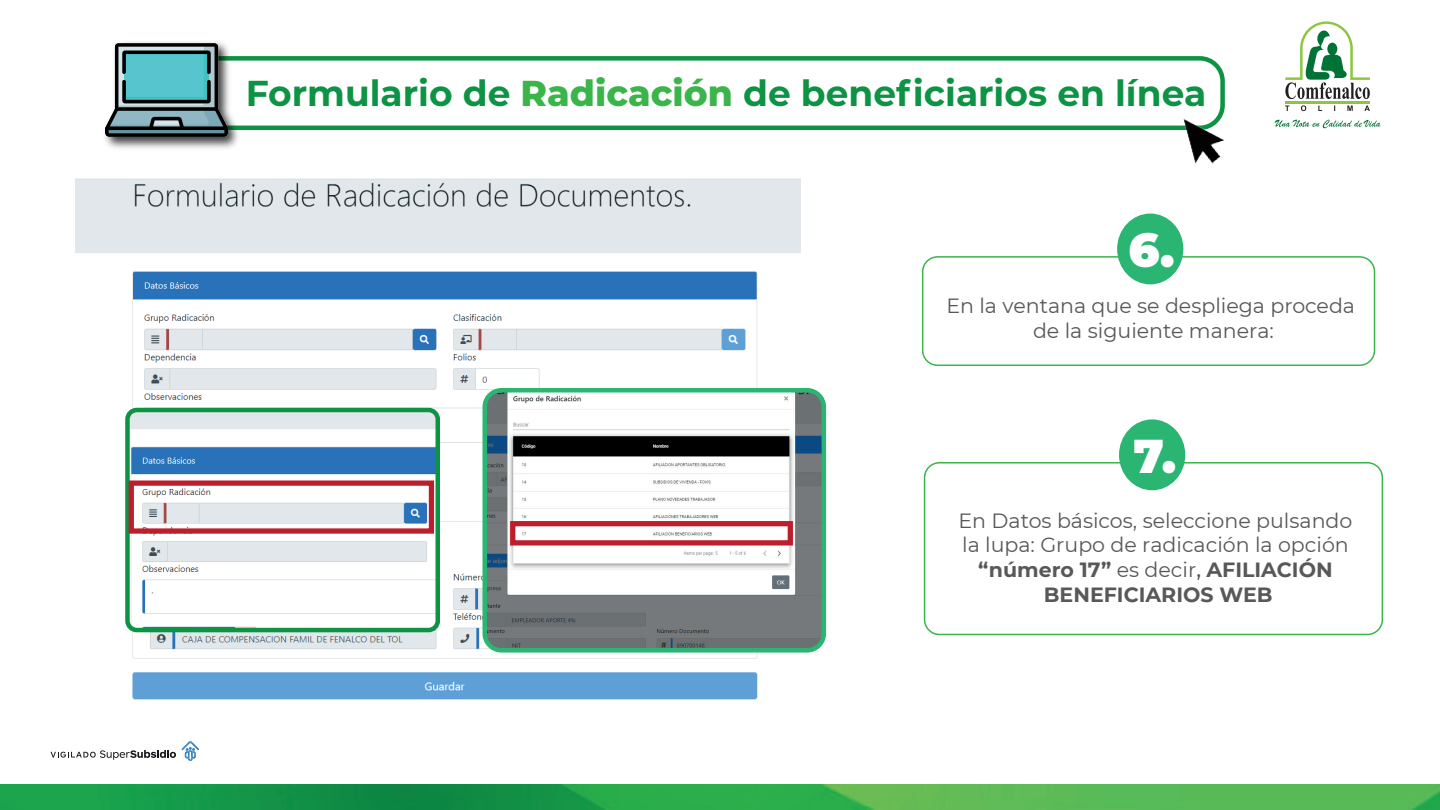
<style>
.page{position:relative;width:1440px;height:810px;background:#fff}
.page>*{position:absolute;margin:0;border:0;box-sizing:border-box;transform-origin:0 0}
.t1{font:900 47.33px "Montserrat";color:#fff}
.t2{font:700 36px "Montserrat";color:#0d9344}
.t3{font:20.55px/24.7px "Montserrat";color:#57585a;text-align:center}
.s1{font-weight:800;color:#3ab54a}
.s2{font-weight:700}
.s3{font-weight:500}
</style>
<div class="page">
<svg style="left:1275px;top:120px;width:106px;height:8px"></svg>
<svg style="left:1285px;top:105px;width:85px;height:6px"></svg>
<hr style="left:1285px;top:101px;width:85px;height:2px;background:#8bc63e">
<svg style="left:1285px;top:21px;width:85px;height:78px"></svg>
<svg style="left:51px;top:750px;width:125px;height:10px"></svg>
<svg style="left:182px;top:741px;width:17px;height:20px"></svg>
<img style="left:0;top:785px;width:1440px;height:25px">
<div style="left:922px;top:256px;width:453px;height:110px;border:2px solid #3ab54a;border-radius:15px"></div>
<div style="left:1117px;top:214px;width:66px;height:70px;background:#2bb572;border-radius:50%"></div>
<div style="left:924px;top:462px;width:459px;height:173px;border:2px solid #3ab54a;border-radius:15px"></div>
<div style="left:1119px;top:419px;width:66px;height:71px;background:#2bb572;border-radius:50%"></div>
<img style="left:75px;top:178px;width:725px;height:522px">
<img style="left:127px;top:410px;width:311px;height:220px">
<div style="left:125px;top:408px;width:315px;height:224px;border:4px solid #0d9344;border-radius:9px"></div>
<div style="left:129px;top:481px;width:305px;height:53px;border:5px solid #be1d2c"></div>
<img style="left:485px;top:390px;width:336px;height:260px">
<div style="left:483px;top:388px;width:343px;height:265px;border:4px solid #2bb572;border-radius:17px"></div>
<div style="left:510px;top:521px;width:283px;height:25px;border:5px solid #be1d2c"></div>
<div style="left:180px;top:56px;width:1045px;height:74px;border:4px solid #0d9344;border-radius:23px"></div>
<img style="left:105px;top:48px;width:138px;height:100px">
<img style="left:106px;top:42px;width:121px;height:107px">
<img style="left:1176px;top:108px;width:49px;height:56px">
<h2 class="t2" style="left:246px;top:67px;width:962px">Formulario de <span class="s1">Radicación</span> de beneficiarios en línea</h2>
<h1 class="t1" style="left:1129px;top:215px;width:48px">6.</h1>
<p class="t3" style="left:946px;top:293px;width:410px">En la ventana que se despliega proceda de la siguiente manera:</p>
<h1 class="t1" style="left:1133px;top:420px;width:44px">7.</h1>
<p class="t3" style="left:959px;top:507px;width:395px">En Datos básicos, seleccione pulsando la lupa: Grupo de radicación la opción <span class="s2">“número 17”</span> es decir<span class="s3">,</span> <span class="s2">AFILIACIÓN<br>BENEFICIARIOS WEB</span></p>
</div>
